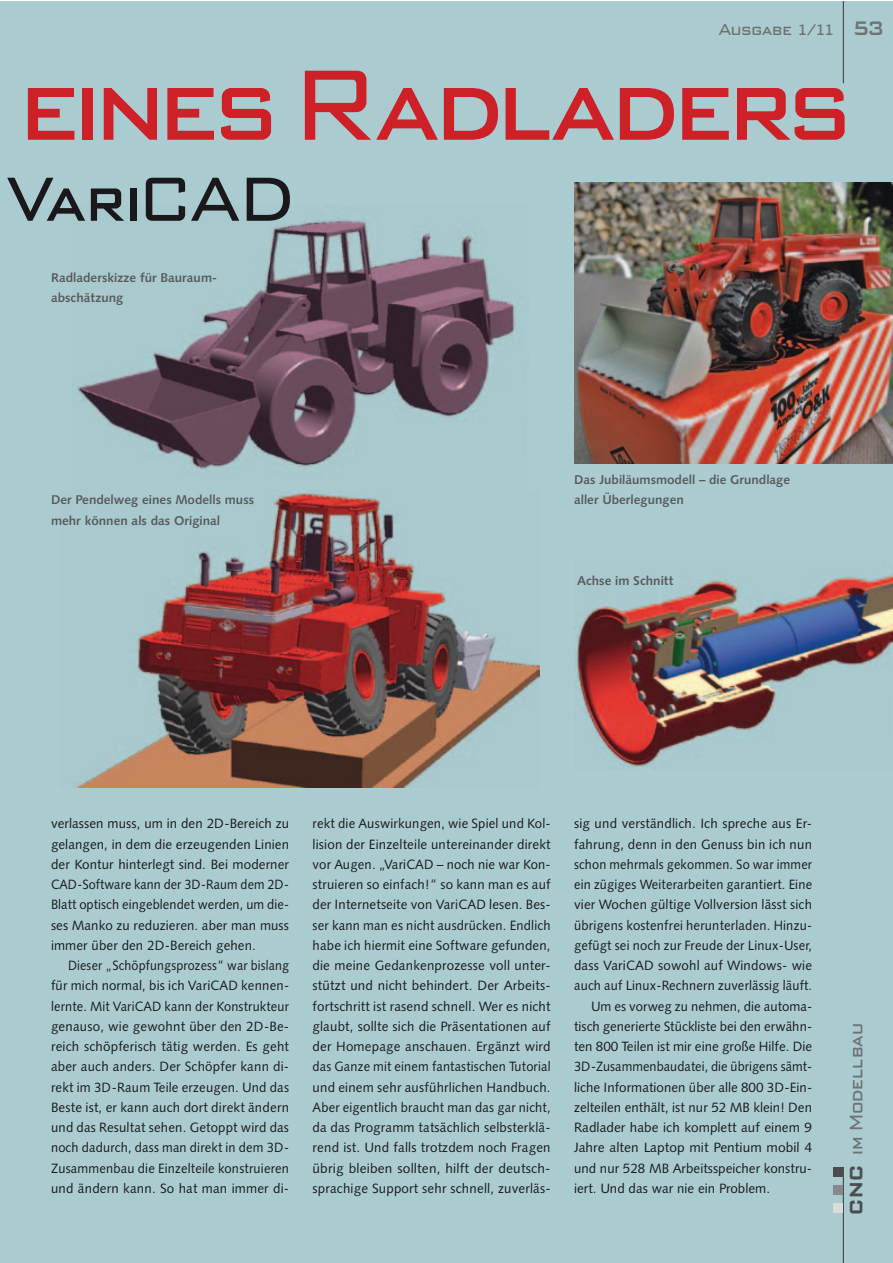
<style>
.page{position:relative;width:893px;height:1263px;background:#fff}
.page>*{position:absolute;margin:0;border:0;box-sizing:border-box;transform-origin:0 0}
.t1{font:103.5px "Bank Gothic EF";letter-spacing:-.045em;color:#cd2027}
.t2{font:64.5px "Bank Gothic EF";letter-spacing:-.005em;color:#1a181b}
.t3{font:18.75px "Bank Gothic EF";color:#707173}
.t4{font:16.5px "Bank Gothic EF";color:#707173}
.t5{font:13.5px/20.2px "Humanist 531 BT Roman A";letter-spacing:.01em;color:#1a181b;text-align:justify}
.t6{font:13.5px/20.2px "Humanist 531 BT Roman A";letter-spacing:.01em;color:#1a181b;text-align:justify;scale:.94 1}
.t7{font:13.5px "Humanist 531 BT Roman A";letter-spacing:.01em;color:#1a181b;scale:.96 1}
.t8{font:13.5px "Humanist 531 BT Roman A";letter-spacing:.01em;color:#1a181b;scale:.95 1}
.t9{font:12.75px/20.2px "Humanist 531 BT Bold A";color:#59595b}
.s1{font-size:15.75px}
.s2{font-weight:500;font-size:20.25px}
.s3{font-weight:700;color:#4c4c4e}
</style>
<div class="page">
<div style="left:0;top:1px;width:892px;height:1262px;background:#aaccd1"></div>
<hr style="left:843px;top:1167px;width:1px;height:96px;background:#4c4c4e">
<div style="left:833px;top:1167px;width:10px;height:9px;background:#4c4c4e"></div>
<div style="left:833px;top:1185px;width:10px;height:10px;background:#87888a"></div>
<div style="left:833px;top:1203px;width:10px;height:10px;background:#dadbdb"></div>
<hr style="left:843px;top:1px;width:1px;height:82px;background:#4c4c4e">
<img style="left:77px;top:219px;width:438px;height:251px">
<img style="left:574px;top:182px;width:318px;height:282px">
<img style="left:574px;top:574px;width:318px;height:194px">
<img style="left:74px;top:491px;width:466px;height:297px">
<p class="t4" style="left:719px;top:20px;width:167px">Ausgabe <span class="s1">1/11</span> <span class="s2">53</span></p>
<h1 class="t1" style="left:20px;top:45px;width:833px">eines Radladers</h1>
<h2 class="t2" style="left:7px;top:162px;width:288px">VariCAD</h2>
<p class="t9" style="left:51px;top:267px;width:168px">Radladerskizze für Bauraum&shy;abschätzung</p>
<p class="t9" style="left:51px;top:490px;width:205px">Der Pendelweg eines Modells muss mehr können als das Original</p>
<p class="t9" style="left:574px;top:469px;width:218px">Das Jubiläumsmodell – die Grundlage aller Überlegungen</p>
<p class="t9" style="left:577px;top:571px;width:98px">Achse im Schnitt</p>
<p class="t5" style="left:51px;top:813px;width:240px">verlassen muss, um in den 2D-Bereich zu gelangen, in dem die erzeugenden Linien der Kontur hinterlegt sind. Bei moderner CAD-Software kann der 3D-Raum dem 2D-Blatt optisch eingeblendet werden, um die&shy;ses Manko zu reduzieren. aber man muss immer über den 2D-Bereich gehen.</p>
<p class="t6" style="left:51px;top:955px;width:255px;text-indent:17px">Dieser „Schöpfungsprozess“ war bislang für mich normal, bis ich VariCAD kennen&shy;lernte. Mit VariCAD kann der Konstrukteur genauso, wie gewohnt über den 2D-Be&shy;reich schöpferisch tätig werden. Es geht aber auch anders. Der Schöpfer kann di&shy;rekt im 3D-Raum Teile erzeugen. Und das Beste ist, er kann auch dort direkt ändern und das Resultat sehen. Getoppt wird das noch dadurch, dass man direkt in dem 3D-Zusammenbau die Einzelteile konstruieren und ändern kann. So hat man immer di-</p>
<p class="t5" style="left:313px;top:813px;width:240px">rekt die Auswirkungen, wie Spiel und Kol&shy;lision der Einzelteile untereinander direkt vor Augen. „VariCAD – noch nie war Kon&shy;struieren so einfach!“ so kann man es auf der Internetseite von VariCAD lesen. Bes&shy;ser kann man es nicht ausdrücken. Endlich habe ich hiermit eine Software gefunden, die meine Gedankenprozesse voll unter&shy;stützt und nicht behindert. Der Arbeits&shy;fortschritt ist rasend schnell. Wer es nicht glaubt, sollte sich die Präsentationen auf der Homepage anschauen. Ergänzt wird das Ganze mit einem fantastischen Tutorial und einem sehr ausführlichen Handbuch.<br>Aber eigentlich braucht man das gar nicht, da das Programm tatsächlich selbsterklä&shy;rend ist. Und falls trotzdem noch Fragen übrig bleiben sollten, hilft der deutsch&shy;sprachige Support sehr schnell, zuverläs-</p>
<p class="t5" style="left:574px;top:813px;width:240px">sig und verständlich. Ich spreche aus Er-</p>
<p class="t5" style="left:574px;top:833px;width:240px">fahrung, denn in den Genuss bin ich nun</p>
<p class="t8" style="left:574px;top:856px;width:252px">schon mehrmals gekommen. So war immer</p>
<p class="t7" style="left:574px;top:876px;width:250px">ein zügiges Weiterarbeiten garantiert. Eine</p>
<p class="t5" style="left:574px;top:894px;width:240px">vier Wochen gültige Vollversion lässt sich</p>
<p class="t5" style="left:574px;top:914px;width:240px">übrigens kostenfrei herunterladen. Hinzu-</p>
<p class="t5" style="left:574px;top:935px;width:240px">gefügt sei noch zur Freude der Linux-User,</p>
<p class="t5" style="left:574px;top:955px;width:240px">dass VariCAD sowohl auf Windows- wie</p>
<p class="t5" style="left:574px;top:975px;width:240px">auch auf Linux-Rechnern zuverlässig läuft.</p>
<p class="t5" style="left:591px;top:995px;width:223px">Um es vorweg zu nehmen, die automa-</p>
<p class="t5" style="left:574px;top:1016px;width:240px">tisch generierte Stückliste bei den erwähn-</p>
<p class="t5" style="left:574px;top:1036px;width:240px">ten 800 Teilen ist mir eine große Hilfe. Die</p>
<p class="t7" style="left:574px;top:1058px;width:250px">3D-Zusammenbaudatei, die übrigens sämt-</p>
<p class="t5" style="left:574px;top:1076px;width:240px">liche Informationen über alle 800 3D-Ein-</p>
<p class="t5" style="left:574px;top:1097px;width:240px">zelteilen enthält, ist nur 52 MB klein! Den</p>
<p class="t5" style="left:574px;top:1117px;width:240px">Radlader habe ich komplett auf einem 9</p>
<p class="t5" style="left:574px;top:1137px;width:240px">Jahre alten Laptop mit Pentium mobil 4</p>
<p class="t5" style="left:574px;top:1157px;width:240px">und nur 528 MB Arbeitsspeicher konstru-</p>
<p class="t5" style="left:574px;top:1178px;width:198px">iert. Und das war nie ein Problem.</p>
<h3 class="t3" style="left:845px;top:1215px;width:193px;rotate:-90deg"><span class="s3">CNC</span> im Modellbau</h3>
</div>
